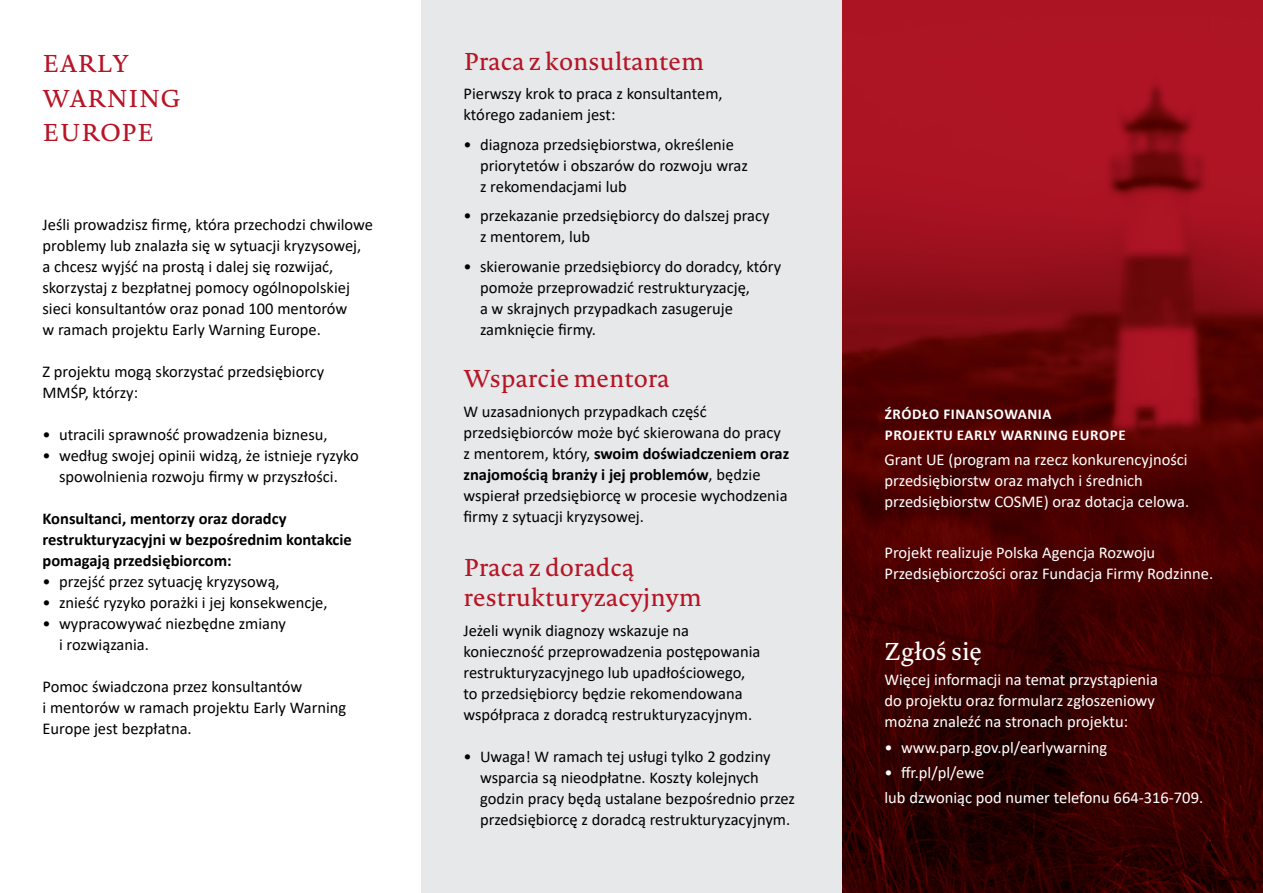
<style>
.page{position:relative;width:1263px;height:893px;background:#fff}
.page>*{position:absolute;margin:0;border:0;box-sizing:border-box;transform-origin:0 0}
.t1{font:24px/34.5px "Novel Pro";color:#b61526}
.t2{font:24px "Novel Pro";color:#fff}
.t3{font:16.5px/21px "Calibri";color:#000}
.t4{font:16.5px/21px "Calibri";color:#fff}
.t5{font:700 16.5px/21px "Calibri";color:#000}
.t6{font:700 15px/21px "Calibri";letter-spacing:.04em;color:#fff}
.s1{font-weight:700}
</style>
<div class="page">
<img style="left:842px;top:0;width:421px;height:893px">
<div style="left:421px;top:0;width:421px;height:893px;background:#e6e8e9"></div>
<h1 class="t1" style="left:43px;top:45px;width:140px">EARLY<br>WARNING<br>EUROPE</h1>
<p class="t3" style="left:43px;top:213px;width:332px">Jeśli prowadzisz firmę, która przechodzi chwilowe problemy lub znalazła się w sytuacji kryzysowej, a chcesz wyjść na prostą i dalej się rozwijać, skorzystaj z bezpłatnej pomocy ogólnopolskiej sieci konsultantów oraz ponad 100 mentorów<br>w ramach projektu Early Warning Europe.</p>
<p class="t3" style="left:43px;top:360px;width:283px">Z projektu mogą skorzystać przedsiębiorcy<br>MMŚP, którzy:</p>
<p class="t3" style="left:43px;top:423px;width:287px">• utracili sprawność prowadzenia biznesu,</p>
<p class="t3" style="left:43px;top:444px;width:318px;text-align:center">• według swojej opinii widzą, że istnieje ryzyko spowolnienia rozwoju firmy w przyszłości.</p>
<p class="t5" style="left:43px;top:507px;width:311px">Konsultanci, mentorzy oraz doradcy restrukturyzacyjni w bezpośrednim kontakcie pomagają przedsiębiorcom:</p>
<p class="t3" style="left:43px;top:570px;width:239px">• przejść przez sytuację kryzysową,</p>
<p class="t3" style="left:43px;top:591px;width:287px">• znieść ryzyko porażki i jej konsekwencje,</p>
<p class="t3" style="left:59px;top:612px;width:228px;text-indent:-16px">• wypracowywać niezbędne zmiany i rozwiązania.</p>
<p class="t3" style="left:43px;top:675px;width:305px">Pomoc świadczona przez konsultantów<br>i mentorów w ramach projektu Early Warning<br>Europe jest bezpłatna.</p>
<h1 class="t1" style="left:463px;top:43px;width:242px">Praca z konsultantem</h1>
<p class="t3" style="left:463px;top:83px;width:261px">Pierwszy krok to praca z konsultantem, którego zadaniem jest:</p>
<p class="t3" style="left:480px;top:133px;width:269px;text-indent:-16px">• diagnoza przedsiębiorstwa, określenie priorytetów i obszarów do rozwoju wraz z rekomendacjami lub</p>
<p class="t3" style="left:480px;top:205px;width:291px;text-indent:-16px">• przekazanie przedsiębiorcy do dalszej pracy z mentorem, lub</p>
<p class="t3" style="left:480px;top:255px;width:303px;text-indent:-16px">• skierowanie przedsiębiorcy do doradcy, który pomoże przeprowadzić restrukturyzację,<br>a w skrajnych przypadkach zasugeruje zamknięcie firmy.</p>
<h1 class="t1" style="left:463px;top:360px;width:208px">Wsparcie mentora</h1>
<p class="t3" style="left:463px;top:400px;width:327px">W uzasadnionych przypadkach część przedsiębiorców może być skierowana do pracy z mentorem, który, <span class="s1">swoim doświadczeniem oraz znajomością branży i jej problemów</span>, będzie wspierał przedsiębiorcę w procesie wychodzenia firmy z sytuacji kryzysowej.</p>
<h1 class="t1" style="left:463px;top:552px;width:240px;line-height:30px">Praca z doradcą restrukturyzacyjnym</h1>
<p class="t3" style="left:463px;top:619px;width:298px">Jeżeli wynik diagnozy wskazuje na konieczność przeprowadzenia postępowania restrukturyzacyjnego lub upadłościowego, to przedsiębiorcy będzie rekomendowana współpraca z doradcą restrukturyzacyjnym.</p>
<p class="t3" style="left:480px;top:745px;width:317px;text-indent:-16px">• Uwaga! W ramach tej usługi tylko 2 godziny wsparcia są nieodpłatne. Koszty kolejnych godzin pracy będą ustalane bezpośrednio przez przedsiębiorcę z doradcą restrukturyzacyjnym.</p>
<p class="t6" style="left:885px;top:403px;width:242px">ŹRÓDŁO FINANSOWANIA<br>PROJEKTU EARLY WARNING EUROPE</p>
<p class="t4" style="left:884px;top:449px;width:306px">Grant UE (program na rzecz konkurencyjności przedsiębiorstw oraz małych i średnich przedsiębiorstw COSME) oraz dotacja celowa.</p>
<p class="t4" style="left:884px;top:541px;width:330px">Projekt realizuje Polska Agencja Rozwoju<br>Przedsiębiorczości oraz Fundacja Firmy Rodzinne.</p>
<h1 class="t2" style="left:884px;top:633px;width:99px">Zgłoś się</h1>
<p class="t4" style="left:884px;top:669px;width:275px">Więcej informacji na temat przystąpienia do projektu oraz formularz zgłoszeniowy można znaleźć na stronach projektu:</p>
<p class="t4" style="left:884px;top:736px;width:224px">• www.parp.gov.pl/earlywarning</p>
<p class="t4" style="left:884px;top:759px;width:320px;line-height:25.2px">• ffr.pl/pl/ewe<br>lub dzwoniąc pod numer telefonu 664-316-709.</p>
</div>
